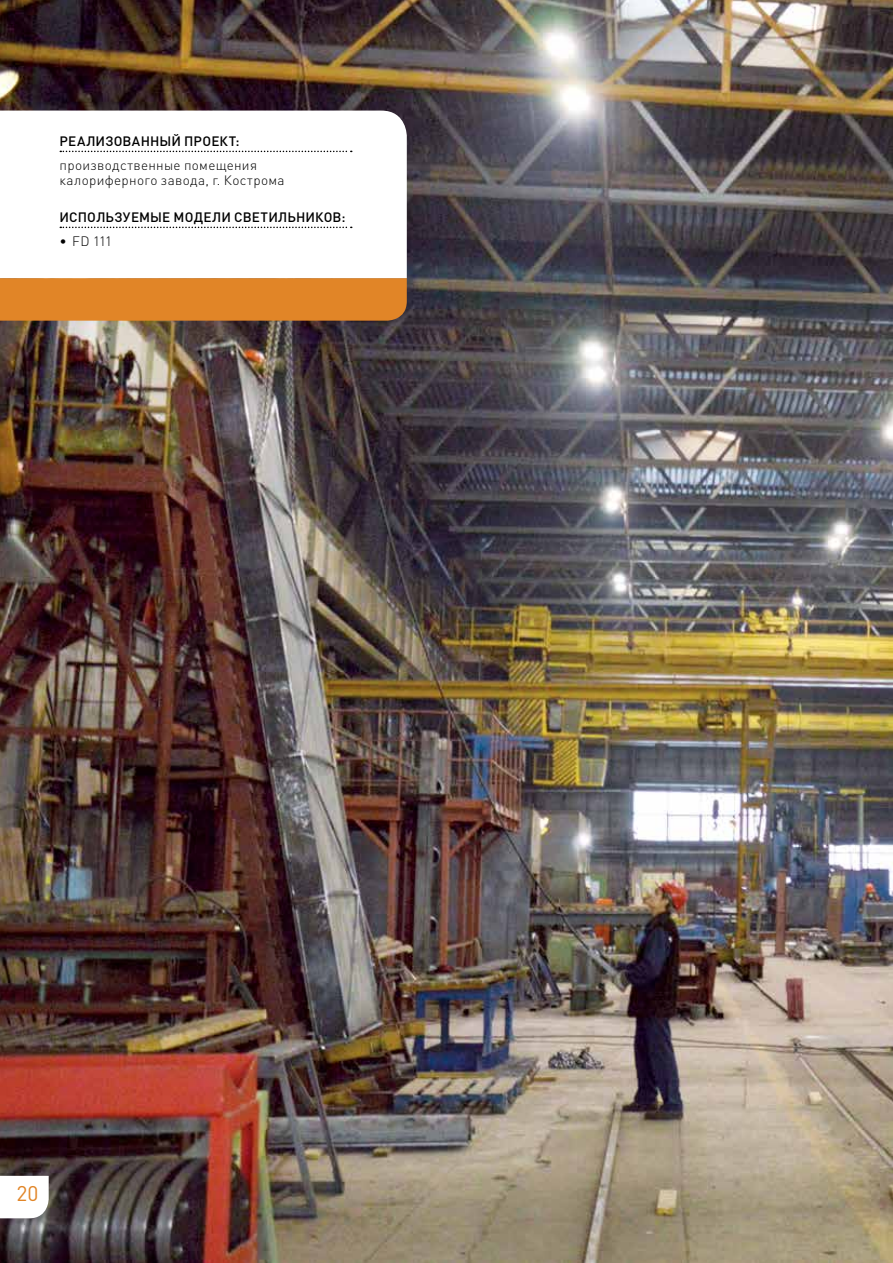
<style>
.page{position:relative;width:893px;height:1263px;background:#fff}
.page>*{position:absolute;margin:0;border:0;box-sizing:border-box;transform-origin:0 0}
.t1{font:21px "DIN Pro";color:#e18527}
.t2{font:300 13.5px/15px "DIN Pro";letter-spacing:.025em;color:#000}
.t3{font:500 13.5px "DIN Pro";letter-spacing:.01em;color:#000}
</style>
<div class="page">
<img style="left:0;top:0;width:893px;height:1263px">
<div style="left:0;top:278px;width:407px;height:43px;background:#e18527"></div>
<svg style="left:0;top:111px;width:407px;height:167px"></svg>
<svg style="left:60px;top:151px;width:292px;height:1px"></svg>
<svg style="left:60px;top:227px;width:292px;height:1px"></svg>
<svg style="left:0;top:1176px;width:49px;height:42px"></svg>
<p class="t3" style="left:60px;top:132px;width:181px">РЕАЛИЗОВАННЫЙ ПРОЕКТ:</p>
<p class="t2" style="left:60px;top:157px;width:227px">производственные помещения калориферного завода, г. Кострома</p>
<p class="t3" style="left:60px;top:208px;width:287px">ИСПОЛЬЗУЕМЫЕ МОДЕЛИ СВЕТИЛЬНИКОВ:</p>
<p class="t2" style="left:60px;top:233px;width:54px">• FD 111</p>
<h1 class="t1" style="left:16px;top:1179px;width:23px">20</h1>
</div>
